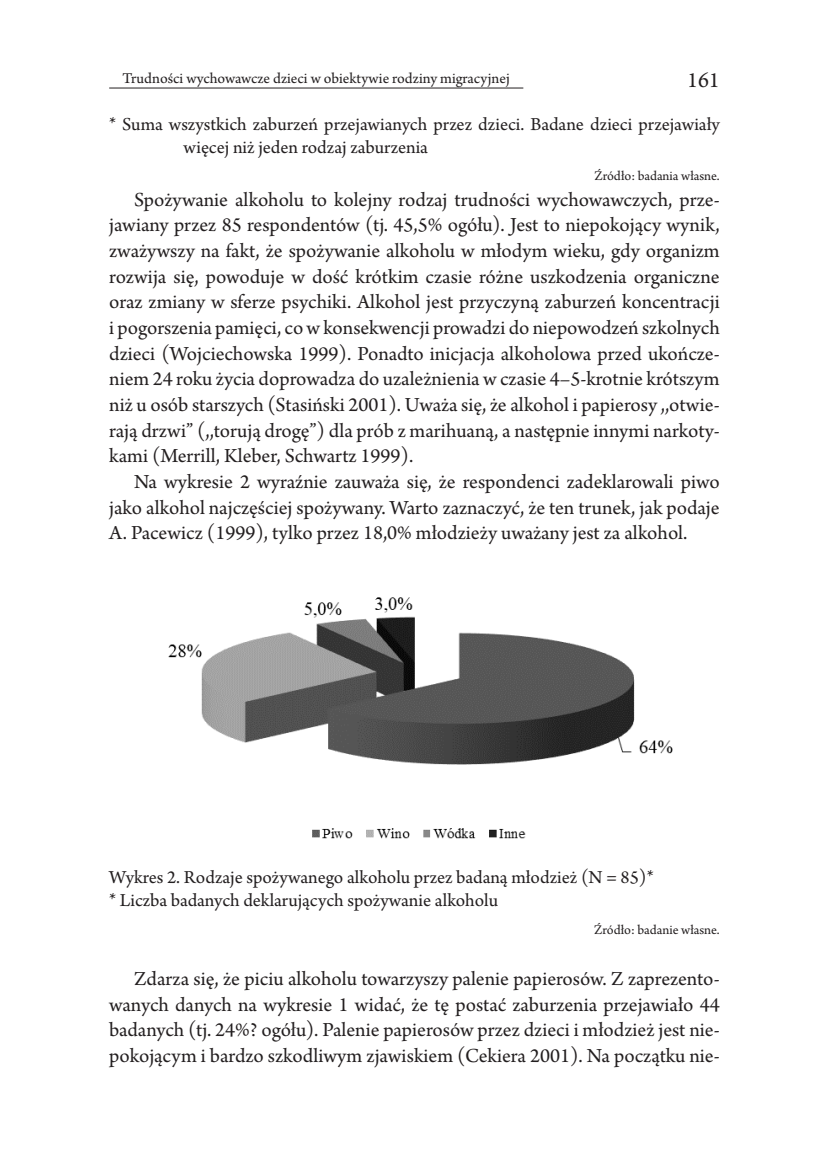
<style>
.page{position:relative;width:819px;height:1166px;background:#fff}
.page>*{position:absolute;margin:0;border:0;box-sizing:border-box;transform-origin:0 0}
.t1{font:22.75px "Arno Pro";color:#231f20}
.Tekst_prosty{font:21px/25.7px "Arno Pro";color:#231f20;text-align:justify}
.Rycina_tytuł{font:19.25px/23.3px "Arno Pro";color:#231f20}
.t2{font:15.75px "Arno Pro";color:#231f20}
.Rycina_źródło{font:14px "Arno Pro";color:#231f20}
.s1{color:#fff}
</style>
<div class="page">
<hr style="left:109px;top:88px;width:414px;height:1px;background:#231f20">
<img style="left:168px;top:597px;width:505px;height:242px">
<p class="t2" style="left:109px;top:69px;width:415px"><span class="s1">M</span>Trudności wychowawcze dzieci w obiektywie rodziny migracyjnej<span class="s1">M</span></p>
<p class="t1" style="left:687px;top:68px;width:34px">161</p>
<p class="Rycina_tytuł" style="left:184px;top:113px;width:537px;text-indent:-74px">* Suma wszystkich zaburzeń przejawianych przez dzieci. Badane dzieci przejawiały więcej niż jeden rodzaj zaburzenia</p>
<p class="Rycina_źródło" style="left:594px;top:168px;width:127px">Źródło: badania własne.</p>
<p class="Tekst_prosty" style="left:109px;top:188px;width:612px;text-indent:25px">Spożywanie alkoholu to kolejny rodzaj trudności wychowawczych, prze&shy;jawiany przez 85 respondentów (tj. 45,5% ogółu). Jest to niepokojący wynik, zważywszy na fakt, że spożywanie alkoholu w młodym wieku, gdy organizm rozwija się, powoduje w dość krótkim czasie różne uszkodzenia organiczne oraz zmiany w sferze psychiki. Alkohol jest przyczyną zaburzeń koncentracji i pogorszenia pamięci, co w konsekwencji prowadzi do niepowodzeń szkolnych dzieci (Wojciechowska 1999). Ponadto inicjacja alkoholowa przed ukończe&shy;niem 24 roku życia doprowadza do uzależnienia w czasie 4–5-krotnie krótszym niż u osób starszych (Stasiński 2001). Uważa się, że alkohol i papierosy ,,otwie&shy;rają drzwi” (,,torują drogę”) dla prób z marihuaną, a następnie innymi narkoty&shy;kami (Merrill, Kleber, Schwartz 1999).</p>
<p class="Tekst_prosty" style="left:109px;top:470px;width:612px;text-indent:25px">Na wykresie 2 wyraźnie zauważa się, że respondenci zadeklarowali piwo jako alkohol najczęściej spożywany. Warto zaznaczyć, że ten trunek, jak podaje A. Pacewicz (1999), tylko przez 18,0% młodzieży uważany jest za alkohol.</p>
<p class="Rycina_tytuł" style="left:109px;top:866px;width:546px">Wykres 2. Rodzaje spożywanego alkoholu przez badaną młodzież (N = 85)*</p>
<p class="Rycina_tytuł" style="left:109px;top:890px;width:390px">* Liczba badanych deklarujących spożywanie alkoholu</p>
<p class="Rycina_źródło" style="left:594px;top:921px;width:127px">Źródło: badanie własne.</p>
<p class="Tekst_prosty" style="left:109px;top:967px;width:612px;text-indent:25px">Zdarza się, że piciu alkoholu towarzyszy palenie papierosów. Z zaprezento&shy;wanych danych na wykresie 1 widać, że tę postać zaburzenia przejawiało 44 badanych (tj. 24%? ogółu). Palenie papierosów przez dzieci i młodzież jest nie&shy;pokojącym i bardzo szkodliwym zjawiskiem (Cekiera 2001). Na początku nie-</p>
</div>
